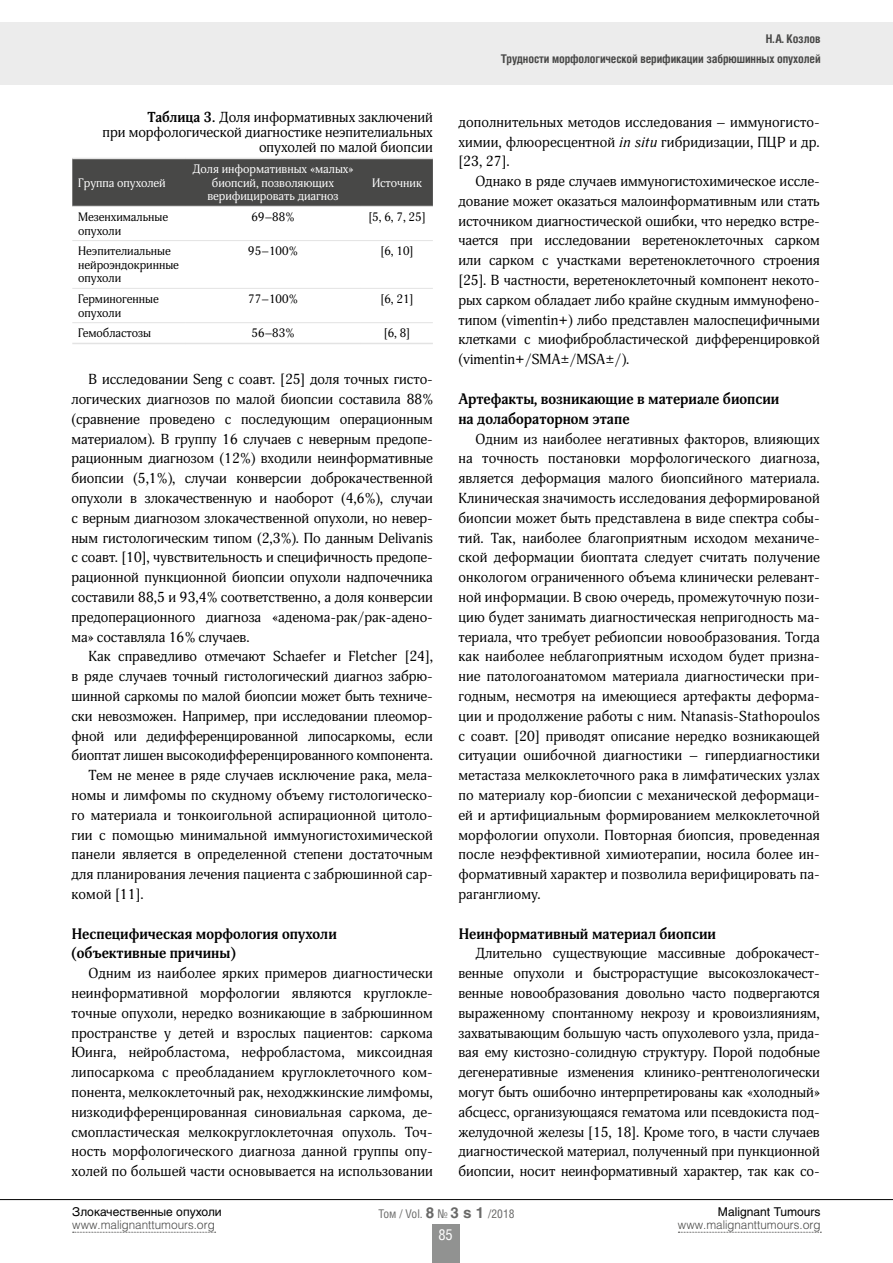
<style>
.page{position:relative;width:893px;height:1263px;background:#fff}
.page>*{position:absolute;margin:0;border:0;box-sizing:border-box;transform-origin:0 0}
.t1{font:700 15px/19.8px "Adonis C";color:#000}
.t2{font:15px "Helios Cond C";color:#fff}
.t3{font:14.25px/19.8px "Adonis C";color:#000;text-align:justify}
.t4{font:12px/13.5px "Adonis C";color:#000}
.t5{font:12px/13.5px "Adonis C";color:#fff;text-align:center}
.t6{font:700 12px/20.5px "Helios Cond C";letter-spacing:-.01em;color:#484847;text-align:right}
.t7{font:12px "Helios Light C";color:#484847}
.t8{font:12px "Helios C";color:#000}
.t9{font:12px "Helios Cond C";color:#696968}
.s1{font-weight:700}
.s2{font-style:italic}
.s3{font-family:"Helios C";font-weight:700;font-size:15px}
</style>
<div class="page">
<div style="left:1px;top:22px;width:892px;height:63px;background:#ececec"></div>
<hr style="left:0;top:1199px;width:893px;height:1px;background:#000">
<svg style="left:73px;top:1232px;width:143px;height:1px"></svg>
<svg style="left:678px;top:1232px;width:143px;height:1px"></svg>
<div style="left:432px;top:1225px;width:27px;height:38px;background:#919291"></div>
<div style="left:72px;top:159px;width:361px;height:47px;background:#484847"></div>
<hr style="left:72px;top:158px;width:113px;height:1px;background:#e3e3e3">
<hr style="left:185px;top:158px;width:176px;height:1px;background:#e3e3e3">
<hr style="left:361px;top:158px;width:72px;height:1px;background:#e3e3e3">
<hr style="left:72px;top:343px;width:113px;height:1px;background:#e3e3e3">
<hr style="left:185px;top:343px;width:176px;height:1px;background:#e3e3e3">
<hr style="left:361px;top:343px;width:72px;height:1px;background:#e3e3e3">
<hr style="left:72px;top:206px;width:113px;height:1px;background:#e3e3e3">
<hr style="left:185px;top:206px;width:176px;height:1px;background:#e3e3e3">
<hr style="left:361px;top:206px;width:72px;height:1px;background:#e3e3e3">
<hr style="left:72px;top:240px;width:113px;height:1px;background:#e3e3e3">
<hr style="left:185px;top:240px;width:176px;height:1px;background:#e3e3e3">
<hr style="left:361px;top:240px;width:72px;height:1px;background:#e3e3e3">
<hr style="left:72px;top:288px;width:113px;height:1px;background:#e3e3e3">
<hr style="left:185px;top:288px;width:176px;height:1px;background:#e3e3e3">
<hr style="left:361px;top:288px;width:72px;height:1px;background:#e3e3e3">
<hr style="left:72px;top:322px;width:113px;height:1px;background:#e3e3e3">
<hr style="left:185px;top:322px;width:176px;height:1px;background:#e3e3e3">
<hr style="left:361px;top:322px;width:72px;height:1px;background:#e3e3e3">
<p class="t3" style="left:103px;top:109px;width:332px;line-height:15px;text-align:right"><span class="s1">Таблица 3.</span> Доля информативных заключений<br>при морфологической диагностике неэпителиальных опухолей по малой биопсии</p>
<p class="t5" style="left:78px;top:176px;width:89px">Группа опухолей</p>
<p class="t5" style="left:192px;top:163px;width:162px">Доля информативных «малых» биопсий, позволяющих верифицировать диагноз</p>
<p class="t5" style="left:372px;top:176px;width:51px">Источник</p>
<p class="t4" style="left:78px;top:210px;width:91px">Мезенхимальные опухоли</p>
<p class="t4" style="left:252px;top:210px;width:44px">69–88%</p>
<p class="t4" style="left:368px;top:210px;width:59px">[5, 6, 7, 25]</p>
<p class="t4" style="left:78px;top:245px;width:102px">Неэпителиальные нейроэндокринные опухоли</p>
<p class="t4" style="left:248px;top:245px;width:51px">95–100%</p>
<p class="t4" style="left:380px;top:245px;width:35px">[6, 10]</p>
<p class="t4" style="left:78px;top:292px;width:82px">Герминогенные опухоли</p>
<p class="t4" style="left:248px;top:292px;width:51px">77–100%</p>
<p class="t4" style="left:380px;top:292px;width:35px">[6, 21]</p>
<p class="t4" style="left:78px;top:327px;width:74px">Гемобластозы</p>
<p class="t4" style="left:252px;top:327px;width:44px">56–83%</p>
<p class="t4" style="left:384px;top:327px;width:28px">[6, 8]</p>
<p class="t3" style="left:71px;top:370px;width:363px;text-indent:17px">В исследовании Seng с соавт. [25] доля точных гисто&shy;логических диагнозов по малой биопсии составила 88% (сравнение проведено с последующим операционным материалом). В группу 16 случаев с неверным предопе&shy;рационным диагнозом (12%) входили неинформативные биопсии (5,1%), случаи конверсии доброкачественной опухоли в злокачественную и наоборот (4,6%), случаи с верным диагнозом злокачественной опухоли, но невер&shy;ным гистологическим типом (2,3%). По данным Delivanis с соавт. [10], чувствительность и специфичность предопе&shy;рационной пункционной биопсии опухоли надпочечника составили 88,5 и 93,4% соответственно, а доля конверсии предоперационного диагноза «аденома-рак/рак-адено&shy;ма» составляла 16% случаев.</p>
<p class="t3" style="left:88px;top:647px;width:346px">Как справедливо отмечают Schaefer и Fletcher [24],</p>
<p class="t3" style="left:71px;top:666px;width:361px">в ряде случаев точный гистологический диагноз забрю-</p>
<p class="t3" style="left:71px;top:686px;width:363px">шинной саркомы по малой биопсии может быть техниче-</p>
<p class="t3" style="left:71px;top:706px;width:363px">ски невозможен. Например, при исследовании плеомор-</p>
<p class="t3" style="left:71px;top:726px;width:363px">фной или дедифференцированной липосаркомы, если</p>
<p class="t3" style="left:71px;top:746px;width:363px">биоптат лишен высокодифференцированного компонента.</p>
<p class="t3" style="left:88px;top:765px;width:346px">Тем не менее в ряде случаев исключение рака, мела-</p>
<p class="t3" style="left:71px;top:785px;width:363px">номы и лимфомы по скудному объему гистологическо-</p>
<p class="t3" style="left:71px;top:805px;width:363px">го материала и тонкоигольной аспирационной цитоло-</p>
<p class="t3" style="left:71px;top:825px;width:363px">гии с помощью минимальной иммуногистохимической</p>
<p class="t3" style="left:71px;top:845px;width:363px">панели является в определенной степени достаточным</p>
<p class="t3" style="left:71px;top:864px;width:363px">для планирования лечения пациента с забрюшинной сар-</p>
<p class="t3" style="left:71px;top:884px;width:74px">комой [11].</p>
<p class="t1" style="left:71px;top:924px;width:267px">Неспецифическая морфология опухоли (объективные причины)</p>
<p class="t3" style="left:71px;top:964px;width:363px;text-indent:17px">Одним из наиболее ярких примеров диагностически неинформативной морфологии являются круглокле&shy;точные опухоли, нередко возникающие в забрюшинном пространстве у детей и взрослых пациентов: саркома Юинга, нейробластома, нефробластома, миксоидная липосаркома с преобладанием круглоклеточного ком&shy;понента, мелкоклеточный рак, неходжкинские лимфомы, низкодифференцированная синовиальная саркома, де&shy;смопластическая мелкокруглоклеточная опухоль. Точ&shy;ность морфологического диагноза данной группы опу&shy;холей по большей части основывается на использовании</p>
<p class="t6" style="left:501px;top:28px;width:321px">Н. А. Козлов<br>Трудности морфологической верификации забрюшинных опухолей</p>
<p class="t3" style="left:458px;top:112px;width:363px">дополнительных методов исследования – иммуногисто&shy;химии, флюоресцентной <span class="s2">in situ</span> гибридизации, ПЦР и др. [23, 27].</p>
<p class="t3" style="left:458px;top:171px;width:363px;text-indent:17px">Однако в ряде случаев иммуногистохимическое иссле&shy;дование может оказаться малоинформативным или стать источником диагностической ошибки, что нередко встре&shy;чается при исследовании веретеноклеточных сарком или сарком с участками веретеноклеточного строения [25]. В частности, веретеноклеточный компонент некото&shy;рых сарком обладает либо крайне скудным иммунофено&shy;типом (vimentin+) либо представлен малоспецифичными клетками с миофибробластической дифференцировкой (vimentin+/SMA±/MSA±/).</p>
<p class="t1" style="left:458px;top:389px;width:322px">Артефакты, возникающие в материале биопсии на долабораторном этапе</p>
<p class="t3" style="left:458px;top:429px;width:363px;text-indent:17px">Одним из наиболее негативных факторов, влияющих на точность постановки морфологического диагноза, является деформация малого биопсийного материала.<br>Клиническая значимость исследования деформированой биопсии может быть представлена в виде спектра собы&shy;тий. Так, наиболее благоприятным исходом механиче&shy;ской деформации биоптата следует считать получение онкологом ограниченного объема клинически релевант&shy;ной информации. В свою очередь, промежуточную пози&shy;цию будет занимать диагностическая непригодность ма&shy;териала, что требует ребиопсии новообразования. Тогда как наиболее неблагоприятным исходом будет призна&shy;ние патологоанатомом материала диагностически при&shy;годным, несмотря на имеющиеся артефакты деформа&shy;ции и продолжение работы с ним. Ntanasis-Stathopoulos с соавт. [20] приводят описание нередко возникающей ситуации ошибочной диагностики – гипердиагностики метастаза мелкоклеточного рака в лимфатических узлах по материалу кор-биопсии с механической деформаци&shy;ей и артифициальным формированием мелкоклеточной морфологии опухоли. Повторная биопсия, проведенная после неэффективной химиотерапии, носила более ин&shy;формативный характер и позволила верифицировать па&shy;раганглиому.</p>
<p class="t1" style="left:458px;top:924px;width:259px">Неинформативный материал биопсии</p>
<p class="t3" style="left:458px;top:944px;width:363px;text-align:left;text-indent:17px">Длительно существующие массивные доброкачест&shy;венные опухоли и быстрорастущие высокозлокачест&shy;венные новообразования довольно часто подвергаются выраженному спонтанному некрозу и кровоизлияниям, захватывающим большую часть опухолевого узла, прида&shy;вая ему кистозно-солидную структуру. Порой подобные дегенеративные изменения клинико-рентгенологически могут быть ошибочно интерпретированы как «холодный» абсцесс, организующаяся гематома или псевдокиста под&shy;желудочной железы [15, 18]. Кроме того, в части случаев диагностической материал, полученный при пункционной биопсии, носит неинформативный характер, так как со-</p>
<p class="t8" style="left:72px;top:1204px;width:151px">Злокачественные опухоли</p>
<p class="t7" style="left:72px;top:1218px;width:144px">www.malignanttumours.org</p>
<p class="t9" style="left:378px;top:1206px;width:138px">Том / Vol. <span class="s3">8</span> № <span class="s3">3 s 1</span> /2018</p>
<p class="t8" style="left:718px;top:1204px;width:104px">Malignant Tumours</p>
<p class="t7" style="left:678px;top:1218px;width:144px">www.malignanttumours.org</p>
<p class="t2" style="left:438px;top:1225px;width:16px">85</p>
</div>
